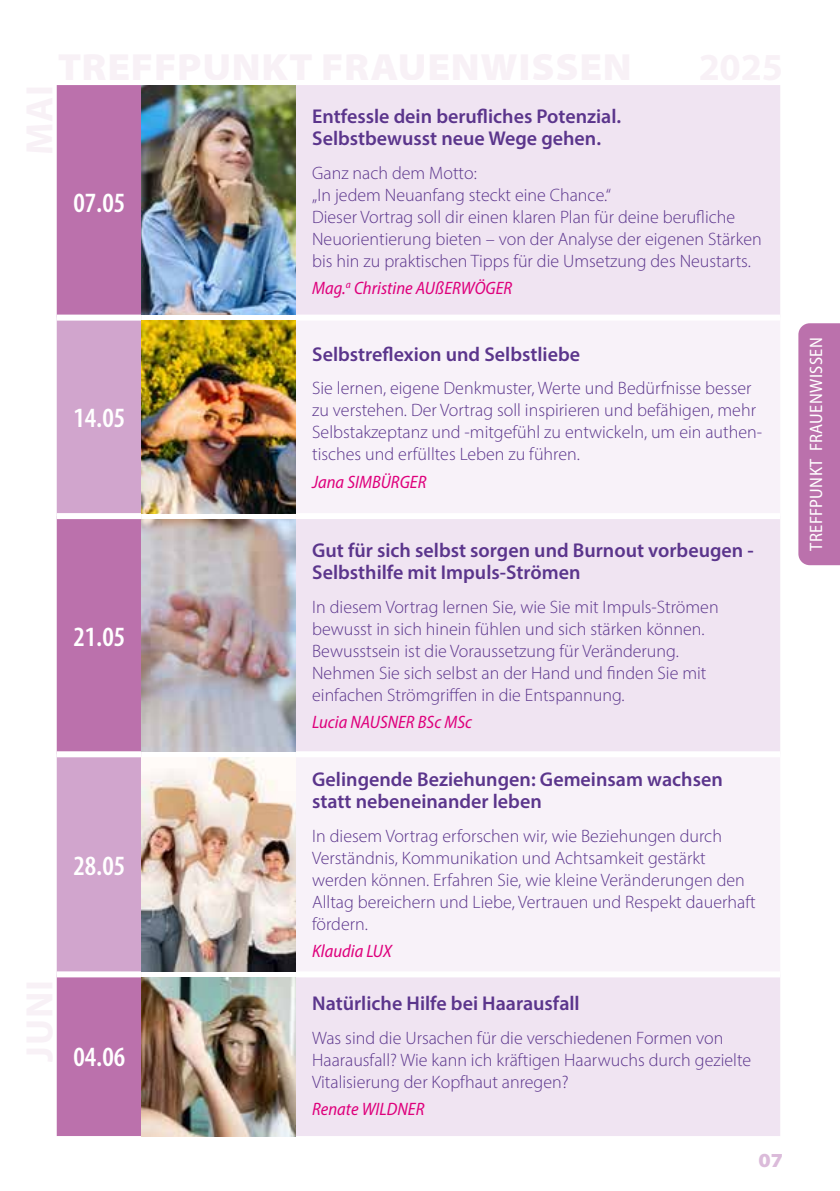
<style>
.page{position:relative;width:840px;height:1191px;background:#fff}
.page>*{position:absolute;margin:0;border:0;box-sizing:border-box;transform-origin:0 0}
.t1{font:600 condensed 28px "Myriad Pro";color:#fff}
.t2{font:600 20px/22px "Myriad Pro";color:#5b358c}
.t3{font:900 semi-expanded 20px "Myriad Pro";color:#dbbbda}
.t4{font:300 18px/22px "Myriad Pro";color:#5b358c}
.t5{font:italic semi-condensed 18px "Myriad Pro";color:#de007c}
.t6{font:semi-condensed 18px "Myriad Pro";letter-spacing:.02em;color:#fff}
</style>
<div class="page">
<div style="left:798px;top:323px;width:41px;height:242px;background:#bb71ac"></div>
<div style="left:57px;top:85px;width:85px;height:1051px;background:#bb71ac"></div>
<div style="left:295px;top:85px;width:484px;height:1051px;background:#f0e4f2"></div>
<svg style="left:57px;top:320px;width:85px;height:651px;background:#c892c0"></svg>
<svg style="left:295px;top:320px;width:484px;height:651px;fill:#f8f2f9"></svg>
<div style="left:57px;top:751px;width:85px;height:6px;background:#fff"></div>
<div style="left:57px;top:971px;width:85px;height:6px;background:#fff"></div>
<div style="left:295px;top:751px;width:484px;height:6px;background:#fff"></div>
<div style="left:295px;top:971px;width:484px;height:6px;background:#fff"></div>
<div style="left:57px;top:513px;width:85px;height:6px;background:#fff"></div>
<div style="left:295px;top:513px;width:484px;height:6px;background:#fff"></div>
<div style="left:57px;top:314px;width:85px;height:6px;background:#fff"></div>
<div style="left:295px;top:314px;width:484px;height:6px;background:#fff"></div>
<img style="left:142px;top:85px;width:153px;height:229px">
<img style="left:142px;top:320px;width:153px;height:193px">
<img style="left:142px;top:519px;width:153px;height:232px">
<img style="left:142px;top:757px;width:153px;height:214px">
<img style="left:142px;top:977px;width:153px;height:159px">
<h1 class="t1" style="left:73px;top:185px;width:53px">07.05</h1>
<h1 class="t1" style="left:73px;top:401px;width:53px">14.05</h1>
<h1 class="t1" style="left:73px;top:619px;width:53px">21.05</h1>
<h1 class="t1" style="left:73px;top:848px;width:53px">28.05</h1>
<h1 class="t1" style="left:73px;top:1039px;width:53px">04.06</h1>
<p class="t2" style="left:312px;top:105px;width:310px">Entfessle dein berufliches Potenzial.<br>Selbstbewusst neue Wege gehen.</p>
<p class="t4" style="left:312px;top:161px;width:451px">Ganz nach dem Motto:<br>„In jedem Neuanfang steckt eine Chance.“<br>Dieser Vortrag soll dir einen klaren Plan für deine berufliche Neuorientierung bieten – von der Analyse der eigenen Stärken bis hin zu praktischen Tipps für die Umsetzung des Neustarts.</p>
<p class="t5" style="left:312px;top:277px;width:201px">Mag.<sup>a</sup> Christine AUßERWÖGER</p>
<p class="t2" style="left:312px;top:342px;width:269px">Selbstreflexion und Selbstliebe</p>
<p class="t4" style="left:312px;top:377px;width:451px">Sie lernen, eigene Denkmuster, Werte und Bedürfnisse besser zu verstehen. Der Vortrag soll inspirieren und befähigen, mehr Selbstakzeptanz und -mitgefühl zu entwickeln, um ein authen&shy;tisches und erfülltes Leben zu führen.</p>
<p class="t5" style="left:312px;top:471px;width:116px">Jana SIMBÜRGER</p>
<p class="t2" style="left:312px;top:539px;width:443px">Gut für sich selbst sorgen und Burnout vorbeugen -<br>Selbsthilfe mit Impuls-Strömen</p>
<p class="t4" style="left:312px;top:595px;width:408px">In diesem Vortrag lernen Sie, wie Sie mit Impuls-Strömen bewusst in sich hinein fühlen und sich stärken können.<br>Bewusstsein ist die Voraussetzung für Veränderung.<br>Nehmen Sie sich selbst an der Hand und finden Sie mit einfachen Strömgriffen in die Entspannung.</p>
<p class="t5" style="left:312px;top:711px;width:161px">Lucia NAUSNER BSc MSc</p>
<p class="t2" style="left:312px;top:768px;width:412px">Gelingende Beziehungen: Gemeinsam wachsen statt nebeneinander leben</p>
<p class="t4" style="left:312px;top:824px;width:445px">In diesem Vortrag erforschen wir, wie Beziehungen durch Verständnis, Kommunikation und Achtsamkeit gestärkt werden können. Erfahren Sie, wie kleine Veränderungen den Alltag bereichern und Liebe, Vertrauen und Respekt dauerhaft fördern.</p>
<p class="t5" style="left:312px;top:940px;width:81px">Klaudia LUX</p>
<p class="t2" style="left:312px;top:992px;width:269px">Natürliche Hilfe bei Haarausfall</p>
<p class="t4" style="left:312px;top:1026px;width:440px">Was sind die Ursachen für die verschiedenen Formen von<br>Haarausfall? Wie kann ich kräftigen Haarwuchs durch gezielte<br>Vitalisierung der Kopfhaut anregen?</p>
<p class="t5" style="left:312px;top:1098px;width:114px">Renate WILDNER</p>
<p class="t3" style="left:758px;top:1147px;width:26px">07</p>
<p class="t6" style="left:804px;top:551px;width:215px;rotate:-90deg">TREFFPUNKT FRAUENWISSEN</p>
</div>
